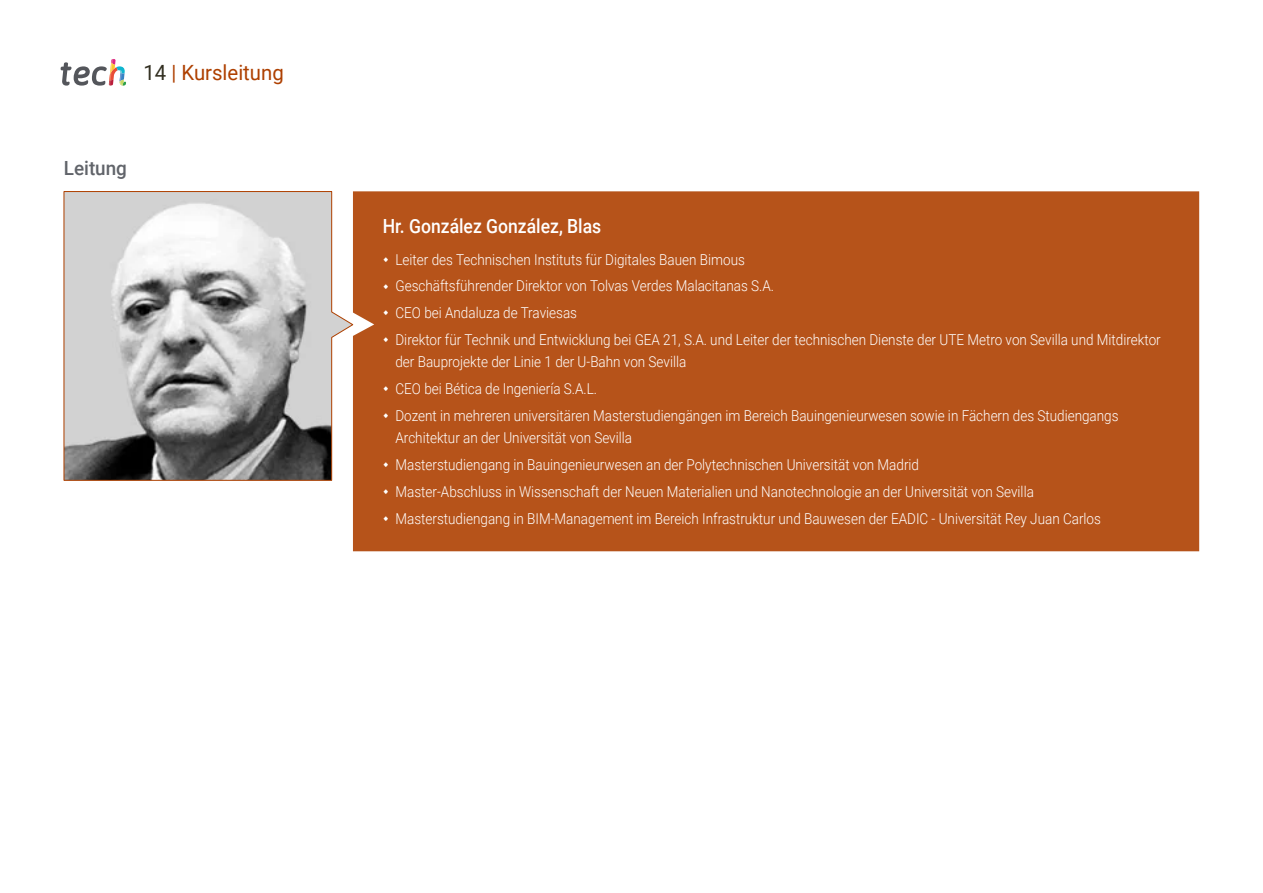
<style>
.page{position:relative;width:1263px;height:893px;background:#fff}
.page>*{position:absolute;margin:0;border:0;box-sizing:border-box;transform-origin:0 0}
.t1{font:21px "Roboto";color:#ae4000}
.t2{font:500 19.5px "Roboto";color:#fff;scale:.9 1}
.t3{font:500 19.5px "Roboto";color:#61646a}
.t4{font:300 15px/26.7px "Roboto";color:#fff;scale:.9 1}
.s1{color:#312e20}
</style>
<div class="page">
<svg style="left:61px;top:59px;width:65px;height:27px"></svg>
<div style="left:353px;top:191px;width:846px;height:360px;background:#b6531a"></div>
<svg style="left:64px;top:191px;width:289px;height:290px"></svg>
<svg style="left:384px;top:257px;width:4px;height:5px"></svg>
<svg style="left:384px;top:284px;width:4px;height:5px"></svg>
<svg style="left:384px;top:310px;width:4px;height:5px"></svg>
<svg style="left:384px;top:337px;width:4px;height:5px"></svg>
<svg style="left:384px;top:386px;width:4px;height:5px"></svg>
<svg style="left:384px;top:413px;width:4px;height:5px"></svg>
<svg style="left:384px;top:462px;width:4px;height:5px"></svg>
<svg style="left:384px;top:489px;width:4px;height:5px"></svg>
<svg style="left:384px;top:516px;width:4px;height:5px"></svg>
<h1 class="t1" style="left:144px;top:57px;width:142px"><span class="s1">14</span> | Kursleitung</h1>
<h2 class="t3" style="left:64px;top:154px;width:65px">Leitung</h2>
<h2 class="t2" style="left:383px;top:212px;width:244px">Hr. González González, Blas</h2>
<p class="t4" style="left:395px;top:245px;width:852px">Leiter des Technischen Instituts für Digitales Bauen Bimous<br>Geschäftsführender Direktor von Tolvas Verdes Malacitanas S.A.<br>CEO bei Andaluza de Traviesas<br>Direktor für Technik und Entwicklung bei GEA 21, S.A. und Leiter der technischen Dienste der UTE Metro von Sevilla und Mitdirektor</p>
<p class="t4" style="left:395px;top:348px;width:805px">der Bauprojekte der Linie 1 der U-Bahn von Sevilla<br>CEO bei Bética de Ingeniería S.A.L.<br>Dozent in mehreren universitären Masterstudiengängen im Bereich Bauingenieurwesen sowie in Fächern des Studiengangs</p>
<p class="t4" style="left:395px;top:424px;width:785px">Architektur an der Universität von Sevilla<br>Masterstudiengang in Bauingenieurwesen an der Polytechnischen Universität von Madrid<br>Master-Abschluss in Wissenschaft der Neuen Materialien und Nanotechnologie an der Universität von Sevilla Masterstudiengang in BIM-Management im Bereich Infrastruktur und Bauwesen der EADIC - Universität Rey Juan Carlos</p>
</div>
